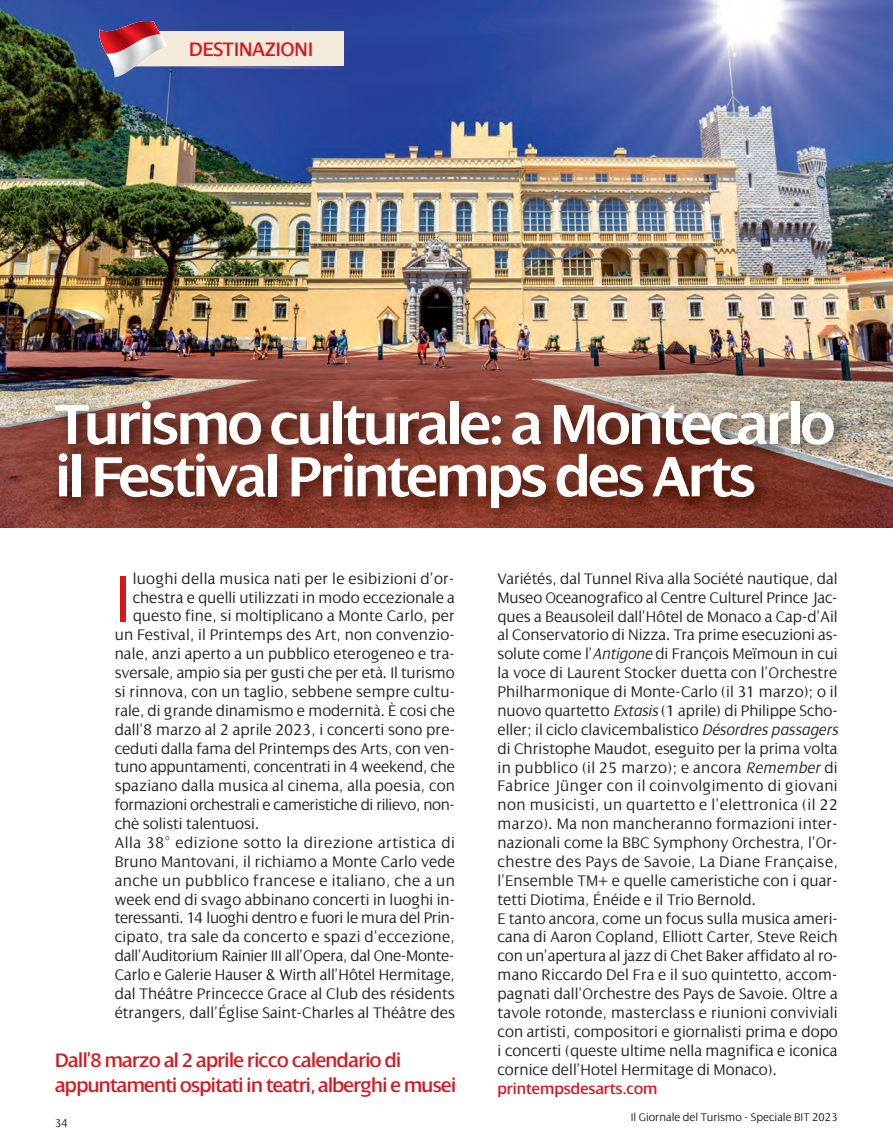
<style>
.page{position:relative;width:893px;height:1148px;background:#fff}
.page>*{position:absolute;margin:0;border:0;box-sizing:border-box;transform-origin:0 0}
.t1{font:300 70.65px "Dialog";color:#d7171f}
.t2{font:600 60.9px/52.3px "Dialog";letter-spacing:-.04em;color:#fff}
.t3{font:21px/25.2px "Dialog";letter-spacing:-.025em;color:#d7171f}
.t4{font:21px "Dialog";color:#d7171f}
.t5{font:300 16.5px/18.9px "Dialog";letter-spacing:.005em;color:#231f20}
.t6{font:300 16.5px "Dialog";letter-spacing:-.02em;color:#231f20}
.t7{font:300 16.5px "Dialog";letter-spacing:.03em;color:#231f20}
.t8{font:300 16.5px "Dialog";letter-spacing:-.015em;color:#231f20}
.t9{font:300 12px "Dialog";color:#231f20}
.s1{font-style:italic}
.s2{font-weight:400;color:#d7171f}
</style>
<div class="page">
<img style="left:0;top:0;width:893px;height:528px">
<img style="left:0;top:381px;width:893px;height:146px">
<img style="left:167px;top:66px;width:176px;height:4px">
<div style="left:115px;top:31px;width:229px;height:35px;background:#f2eadb"></div>
<svg style="left:99px;top:21px;width:68px;height:56px"></svg>
<p class="t4" style="left:189px;top:37px;width:125px">DESTINAZIONI</p>
<p class="t2" style="left:55px;top:397px;width:781px">Turismo culturale: a Montecarlo il Festival Printemps des Arts</p>
<p class="t1" style="left:115px;top:556px;width:18px">I</p>
<p class="t5" style="left:133px;top:568px;width:323px">luoghi della musica nati per le esibizioni d’or-</p>
<p class="t5" style="left:133px;top:587px;width:324px">chestra e quelli utilizzati in modo eccezionale a</p>
<p class="t5" style="left:133px;top:606px;width:323px">questo fine, si moltiplicano a Monte Carlo, per</p>
<p class="t5" style="left:115px;top:625px;width:342px">un Festival, il Printemps des Art, non convenzio-</p>
<p class="t5" style="left:115px;top:644px;width:342px">nale, anzi aperto a un pubblico eterogeneo e tra-</p>
<p class="t5" style="left:115px;top:663px;width:341px">sversale, ampio sia per gusti che per età. Il turismo</p>
<p class="t5" style="left:115px;top:682px;width:342px">si rinnova, con un taglio, sebbene sempre cultu-</p>
<p class="t5" style="left:115px;top:700px;width:342px">rale, di grande dinamismo e modernità. È cosi che</p>
<p class="t5" style="left:115px;top:719px;width:342px">dall’8 marzo al 2 aprile 2023, i concerti sono pre-</p>
<p class="t5" style="left:115px;top:738px;width:341px">ceduti dalla fama del Printemps des Arts, con ven-</p>
<p class="t5" style="left:115px;top:757px;width:342px">tuno appuntamenti, concentrati in 4 weekend, che</p>
<p class="t5" style="left:115px;top:776px;width:342px">spaziano dalla musica al cinema, alla poesia, con</p>
<p class="t6" style="left:115px;top:795px;width:342px">formazioni orchestrali e cameristiche di rilievo, non-</p>
<p class="t5" style="left:115px;top:814px;width:146px">chè solisti talentuosi.</p>
<p class="t7" style="left:115px;top:832px;width:342px">Alla 38° edizione sotto la direzione artistica di</p>
<p class="t5" style="left:115px;top:852px;width:342px">Bruno Mantovani, il richiamo a Monte Carlo vede</p>
<p class="t7" style="left:115px;top:870px;width:342px">anche un pubblico francese e italiano, che a un</p>
<p class="t5" style="left:115px;top:889px;width:342px">week end di svago abbinano concerti in luoghi in-</p>
<p class="t6" style="left:115px;top:908px;width:342px">teressanti. 14 luoghi dentro e fuori le mura del Prin-</p>
<p class="t5" style="left:115px;top:927px;width:342px">cipato, tra sale da concerto e spazi d’eccezione,</p>
<p class="t8" style="left:115px;top:946px;width:341px">dall’Auditorium Rainier III all’Opera, dal One-Monte-</p>
<p class="t5" style="left:115px;top:965px;width:342px">Carlo e Galerie Hauser &amp; Wirth all’Hôtel Hermitage,</p>
<p class="t5" style="left:115px;top:984px;width:342px">dal Théâtre Princecce Grace al Club des résidents</p>
<p class="t5" style="left:115px;top:1003px;width:342px">étrangers, dall’Église Saint-Charles al Théâtre des</p>
<p class="t3" style="left:55px;top:1047px;width:402px">Dall’8 marzo al 2 aprile ricco calendario di appuntamenti ospitati in teatri, alberghi e musei</p>
<p class="t5" style="left:497px;top:568px;width:342px">Variétés, dal Tunnel Riva alla Société nautique, dal Museo Oceanografico al Centre Culturel Prince Jac&shy;ques a Beausoleil dall’Hôtel de Monaco a Cap-d’Ail al Conservatorio di Nizza. Tra prime esecuzioni as&shy;solute come l’<span class="s1">Antigone</span> di François Meïmoun in cui la voce di Laurent Stocker duetta con l’Orchestre Philharmonique di Monte-Carlo (il 31 marzo); o il nuovo quartetto <span class="s1">Extasis</span> (1 aprile) di Philippe Scho&shy;eller; il ciclo clavicembalistico <span class="s1">Désordres passagers </span>di Christophe Maudot, eseguito per la prima volta in pubblico (il 25 marzo); e ancora <span class="s1">Remember</span> di Fabrice Jünger con il coinvolgimento di giovani non musicisti, un quartetto e l’elettronica (il 22 marzo). Ma non mancheranno formazioni inter&shy;nazionali come la BBC Symphony Orchestra, l’Or&shy;chestre des Pays de Savoie, La Diane Française, l’Ensemble TM+ e quelle cameristiche con i quar&shy;tetti Diotima, Énéide e il Trio Bernold.<br>E tanto ancora, come un focus sulla musica ameri&shy;cana di Aaron Copland, Elliott Carter, Steve Reich con un’apertura al jazz di Chet Baker affidato al ro&shy;mano Riccardo Del Fra e il suo quintetto, accom&shy;pagnati dall’Orchestre des Pays de Savoie. Oltre a tavole rotonde, masterclass e riunioni conviviali con artisti, compositori e giornalisti prima e dopo i concerti (queste ultime nella magnifica e iconica cornice dell’Hotel Hermitage di Monaco). <span class="s2">printempsdesarts.com</span></p>
<p class="t9" style="left:55px;top:1115px;width:14px">34</p>
<p class="t9" style="left:631px;top:1110px;width:208px">Il Giornale del Turismo - Speciale BIT 2023</p>
</div>
